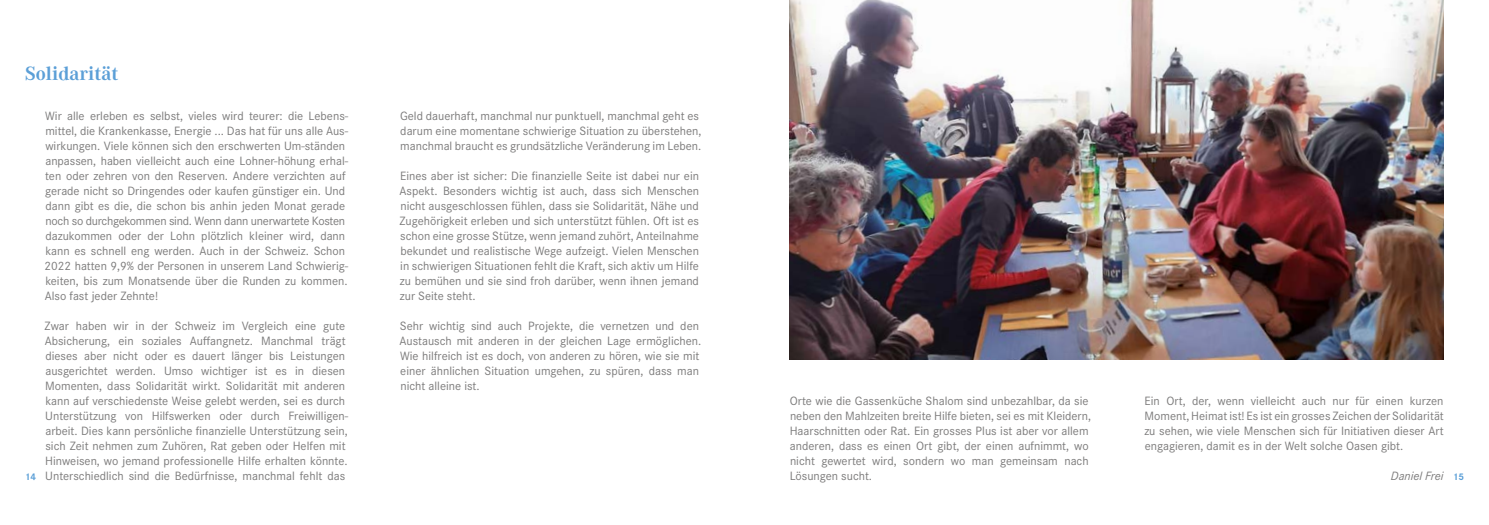
<style>
.page{position:relative;width:1489px;height:525px;background:#fff}
.page>*{position:absolute;margin:0;border:0;box-sizing:border-box;transform-origin:0 0}
.t1{font:700 20px "Corporate A Pro";color:#5b9fd7}
.t2{font:12.5px/15px "Corporate S";color:#7c7b7b}
.t3{font:italic 12.5px "Corporate S";color:#7c7b7b}
.t4{font:700 10px "Corporate S";color:#5b9fd7}
</style>
<div class="page">
<img style="left:789px;top:0;width:654px;height:359px">
<h1 class="t1" style="left:25px;top:60px;width:95px">Solidarität</h1>
<p class="t2" style="left:45px;top:107px;width:305px">Wir alle erleben es selbst, vieles wird teurer: die Lebens&shy;mittel, die Krankenkasse, Energie ... Das hat für uns alle Aus&shy;wirkungen. Viele können sich den erschwerten Um-ständen anpassen, haben vielleicht auch eine Lohner-höhung erhal&shy;ten oder zehren von den Reserven. Andere verzichten auf gerade nicht so Dringendes oder kaufen günstiger ein. Und dann gibt es die, die schon bis anhin jeden Monat gerade noch so durchgekommen sind. Wenn dann unerwartete Kosten dazukommen oder der Lohn plötzlich kleiner wird, dann kann es schnell eng werden. Auch in der Schweiz. Schon 2022 hatten 9,9% der Personen in unserem Land Schwierig&shy;keiten, bis zum Monatsende über die Runden zu kommen.<br>Also fast jeder Zehnte!</p>
<p class="t2" style="left:45px;top:317px;width:305px">Zwar haben wir in der Schweiz im Vergleich eine gute Absicherung, ein soziales Auffangnetz. Manchmal trägt dieses aber nicht oder es dauert länger bis Leistungen ausgerichtet werden. Umso wichtiger ist es in diesen Momenten, dass Solidarität wirkt. Solidarität mit anderen kann auf verschiedenste Weise gelebt werden, sei es durch Unterstützung von Hilfswerken oder durch Freiwilligen&shy;arbeit. Dies kann persönliche finanzielle Unterstützung sein, sich Zeit nehmen zum Zuhören, Rat geben oder Helfen mit Hinweisen, wo jemand professionelle Hilfe erhalten könnte.<br>Unterschiedlich sind die Bedürfnisse, manchmal fehlt das</p>
<p class="t2" style="left:400px;top:107px;width:303px">Geld dauerhaft, manchmal nur punktuell, manchmal geht es darum eine momentane schwierige Situation zu überstehen, manchmal braucht es grundsätzliche Veränderung im Leben.</p>
<p class="t2" style="left:399px;top:167px;width:301px;text-align:justify">Eines aber ist sicher: Die finanzielle Seite ist dabei nur ein Aspekt. Besonders wichtig ist auch, dass sich Menschen nicht ausgeschlossen fühlen, dass sie Solidarität, Nähe und Zugehörigkeit erleben und sich unterstützt fühlen. Oft ist es schon eine grosse Stütze, wenn jemand zuhört, Anteilnahme bekundet und realistische Wege aufzeigt. Vielen Menschen in schwierigen Situationen fehlt die Kraft, sich aktiv um Hilfe zu bemühen und sie sind froh darüber, wenn ihnen jemand zur Seite steht.</p>
<p class="t2" style="left:399px;top:317px;width:303px">Sehr wichtig sind auch Projekte, die vernetzen und den Austausch mit anderen in der gleichen Lage ermöglichen.<br>Wie hilfreich ist es doch, von anderen zu hören, wie sie mit einer ähnlichen Situation umgehen, zu spüren, dass man nicht alleine ist.</p>
<p class="t2" style="left:789px;top:392px;width:303px">Orte wie die Gassenküche Shalom sind unbezahlbar, da sie neben den Mahlzeiten breite Hilfe bieten, sei es mit Kleidern, Haarschnitten oder Rat. Ein grosses Plus ist aber vor allem anderen, dass es einen Ort gibt, der einen aufnimmt, wo nicht gewertet wird, sondern wo man gemeinsam nach Lösungen sucht.</p>
<p class="t2" style="left:1144px;top:392px;width:301px;text-align:justify">Ein Ort, der, wenn vielleicht auch nur für einen kurzen Moment, Heimat ist! Es ist ein grosses Zeichen der Solidarität zu sehen, wie viele Menschen sich für Initiativen dieser Art engagieren, damit es in der Welt solche Oasen gibt.</p>
<p class="t3" style="left:1390px;top:467px;width:54px">Daniel Frei</p>
<p class="t4" style="left:25px;top:469px;width:13px">14</p>
<p class="t4" style="left:1452px;top:469px;width:13px">15</p>
</div>
